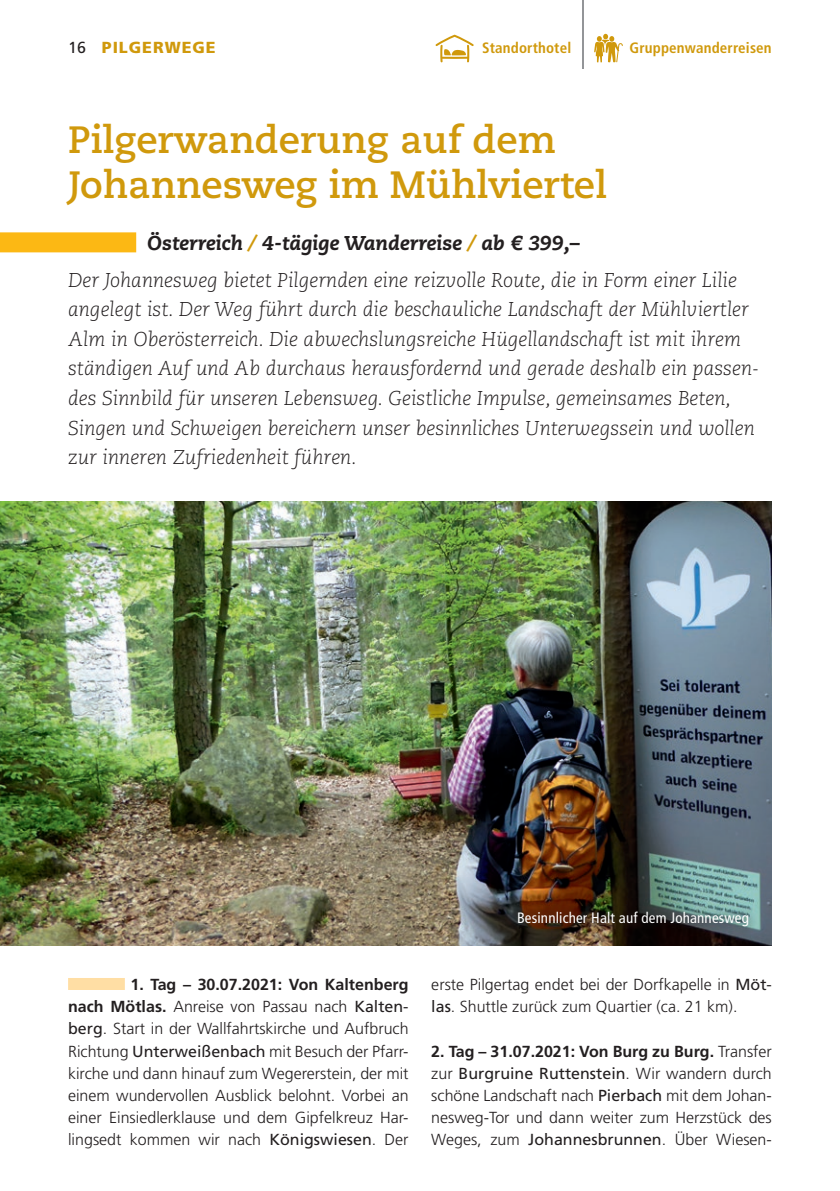
<style>
.page{position:relative;width:840px;height:1191px;background:#fff}
.page>*{position:absolute;margin:0;border:0;box-sizing:border-box;transform-origin:0 0}
.t1{font:700 38px/44.4px "Caecilia LT";color:#d0990c}
.t2{font:italic 300 20px/29.6px "Caecilia LT";color:#231f20}
.t3{font:300 16px/22.2px "Frutiger LT Pro";color:#231f20;text-align:justify}
.t4{font:900 16px "Frutiger LT Pro";letter-spacing:.06em;color:#d0990c}
.t5{font:condensed 15px "Frutiger LT Pro";letter-spacing:.01em;color:#fff}
.t6{font:700 condensed 15px "Frutiger LT Pro";letter-spacing:.01em;color:#d0990c}
.s1{font-weight:400;color:#231f20}
.s2{font-weight:800}
.s3{font-weight:800;color:#d0990c}
.s4{font-weight:700}
.s5{font-weight:400}
</style>
<div class="page">
<div style="left:0;top:232px;width:136px;height:20px;background:#fcb814"></div>
<img style="left:0;top:501px;width:771px;height:444px">
<div style="left:68px;top:978px;width:57px;height:12px;background:#ffdea4"></div>
<svg style="left:594px;top:34px;width:28px;height:28px"></svg>
<hr style="left:582px;top:0;width:1px;height:68px;background:#939598">
<div style="left:508px;top:903px;width:249px;height:33px;background:#231f20;opacity:.75"></div>
<svg style="left:435px;top:35px;width:38px;height:27px"></svg>
<p class="t4" style="left:68px;top:37px;width:149px"><span class="s1">16</span> PILGERWEGE</p>
<p class="t6" style="left:482px;top:39px;width:91px">Standorthotel</p>
<p class="t6" style="left:629px;top:39px;width:144px">Gruppenwanderreisen</p>
<h1 class="t1" style="left:68px;top:118px;width:540px">Pilgerwanderung auf dem<br>Johannesweg im Mühlviertel</h1>
<p class="t2" style="left:68px;top:224px;width:670px;line-height:37px;text-indent:79px"><span class="s2">Österreich</span> <span class="s3">/</span> <span class="s2">4-tägige Wanderreise</span> <span class="s3">/</span> <span class="s2">ab € 399,–<br></span>Der Johannesweg bietet Pilgernden eine reizvolle Route, die in Form einer Lilie</p>
<p class="t2" style="left:68px;top:295px;width:692px">angelegt ist. Der Weg führt durch die beschauliche Landschaft der Mühlviertler Alm in Oberösterreich. Die abwechslungsreiche Hügellandschaft ist mit ihrem ständigen Auf und Ab durchaus herausfordernd und gerade deshalb ein passen&shy;des Sinnbild für unseren Lebensweg. Geistliche Impulse, gemeinsames Beten, Singen und Schweigen bereichern unser besinnliches Unterwegssein und wollen zur inneren Zufriedenheit führen.</p>
<p class="t5" style="left:516px;top:909px;width:233px">Besinnlicher Halt auf dem Johannesweg</p>
<p class="t3" style="left:68px;top:973px;width:342px;text-indent:62px"><span class="s4">1. Tag – 30.07.2021: Von Kaltenberg nach Mötlas.</span> Anreise von Passau nach <span class="s5">Kalten&shy;berg</span>. Start in der Wallfahrtskirche und Aufbruch Richtung <span class="s5">Unterweißenbach</span> mit Besuch der Pfarr&shy;kirche und dann hinauf zum Wegererstein, der mit einem wundervollen Ausblick belohnt. Vorbei an einer Einsiedlerklause und dem Gipfelkreuz Har&shy;lingsedt kommen wir nach <span class="s5">Königswiesen</span>. Der</p>
<p class="t3" style="left:431px;top:973px;width:342px">erste Pilgertag endet bei der Dorfkapelle in <span class="s5">Möt&shy;las</span>. Shuttle zurück zum Quartier (ca. 21 km).</p>
<p class="t3" style="left:431px;top:1040px;width:342px"><span class="s4">2. Tag – 31.07.2021: Von Burg zu Burg.</span> Transfer zur <span class="s5">Burgruine Ruttenstein</span>. Wir wandern durch schöne Landschaft nach <span class="s5">Pierbach</span> mit dem Johan&shy;nesweg-Tor und dann weiter zum Herzstück des Weges, zum <span class="s5">Johannesbrunnen</span>. Über Wiesen-</p>
</div>
